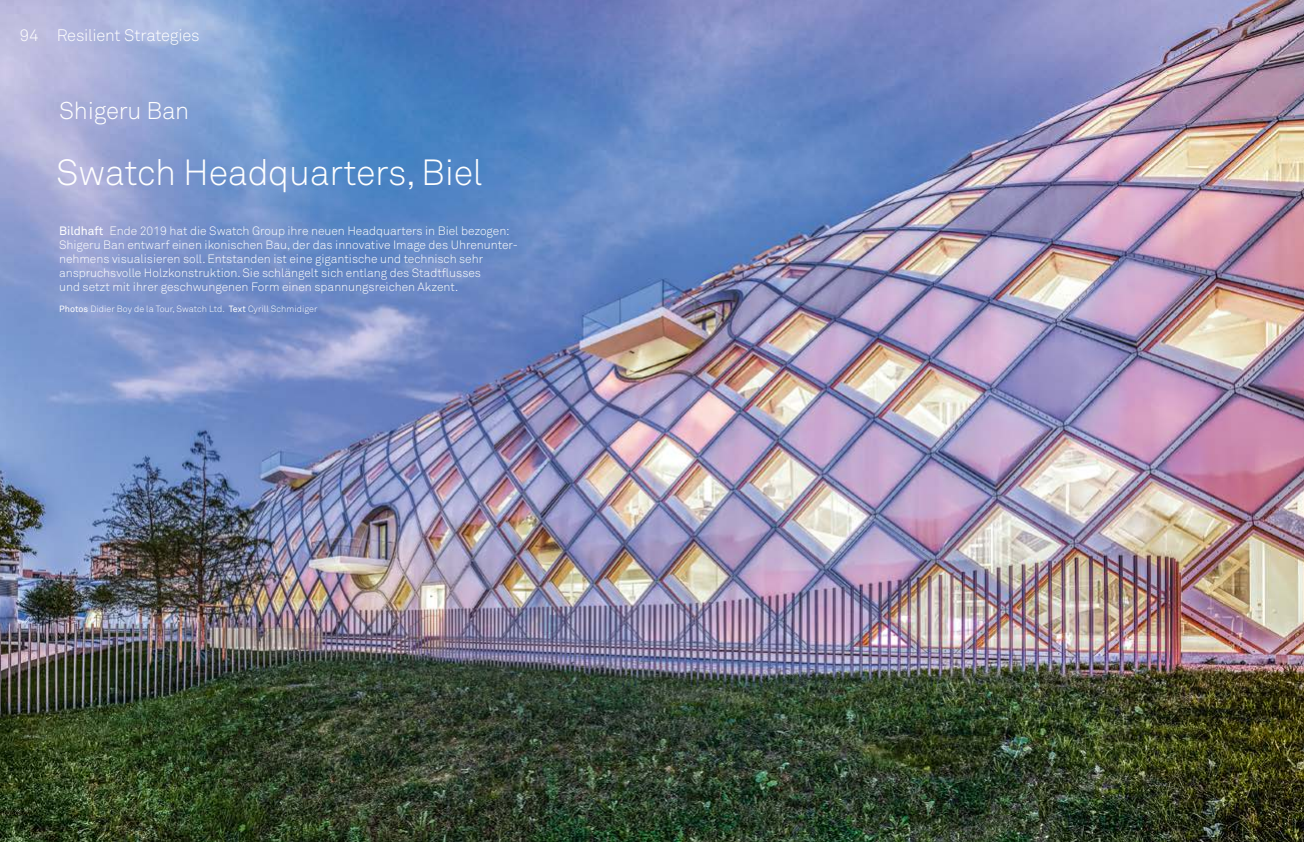
<style>
.page{position:relative;width:1304px;height:842px;background:#fff}
.page>*{position:absolute;margin:0;border:0;box-sizing:border-box;transform-origin:0 0}
.t1{font:36px "Akkurat Light Pro";letter-spacing:-.01em;color:#fff}
.t2{font:24px "Akkurat Light Pro";letter-spacing:-.01em;color:#fff}
.t3{font:16.5px "Akkurat Light Pro";letter-spacing:-.015em;color:#fff}
.t4{font:12px/14px "Akkurat Light Pro";color:#fff}
.t5{font:9px "Akkurat Light Pro";letter-spacing:.005em;color:#fff}
.s1{font-family:"Akkurat Pro"}
</style>
<div class="page">
<img style="left:0;top:0;width:1304px;height:842px">
<h3 class="t3" style="left:20px;top:26px;width:181px">94 Resilient Strategies</h3>
<h2 class="t2" style="left:59px;top:96px;width:132px">Shigeru Ban</h2>
<h1 class="t1" style="left:56px;top:151px;width:428px">Swatch Headquarters, Biel</h1>
<p class="t4" style="left:59px;top:224px;width:460px"><span class="s1">Bildhaft</span> Ende 2019 hat die Swatch Group ihre neuen Headquarters in Biel bezogen:<br>Shigeru Ban entwarf einen ikonischen Bau, der das innovative Image des Uhrenunter&shy;nehmens visualisieren soll. Entstanden ist eine gigantische und technisch sehr anspruchsvolle Holzkonstruktion. Sie schlängelt sich entlang des Stadtflusses<br>und setzt mit ihrer geschwungenen Form einen spannungsreichen Akzent.</p>
<p class="t5" style="left:59px;top:303px;width:260px"><span class="s1">Photos</span> Didier Boy de la Tour, Swatch Ltd. <span class="s1">Text</span> Cyrill Schmidiger</p>
</div>
